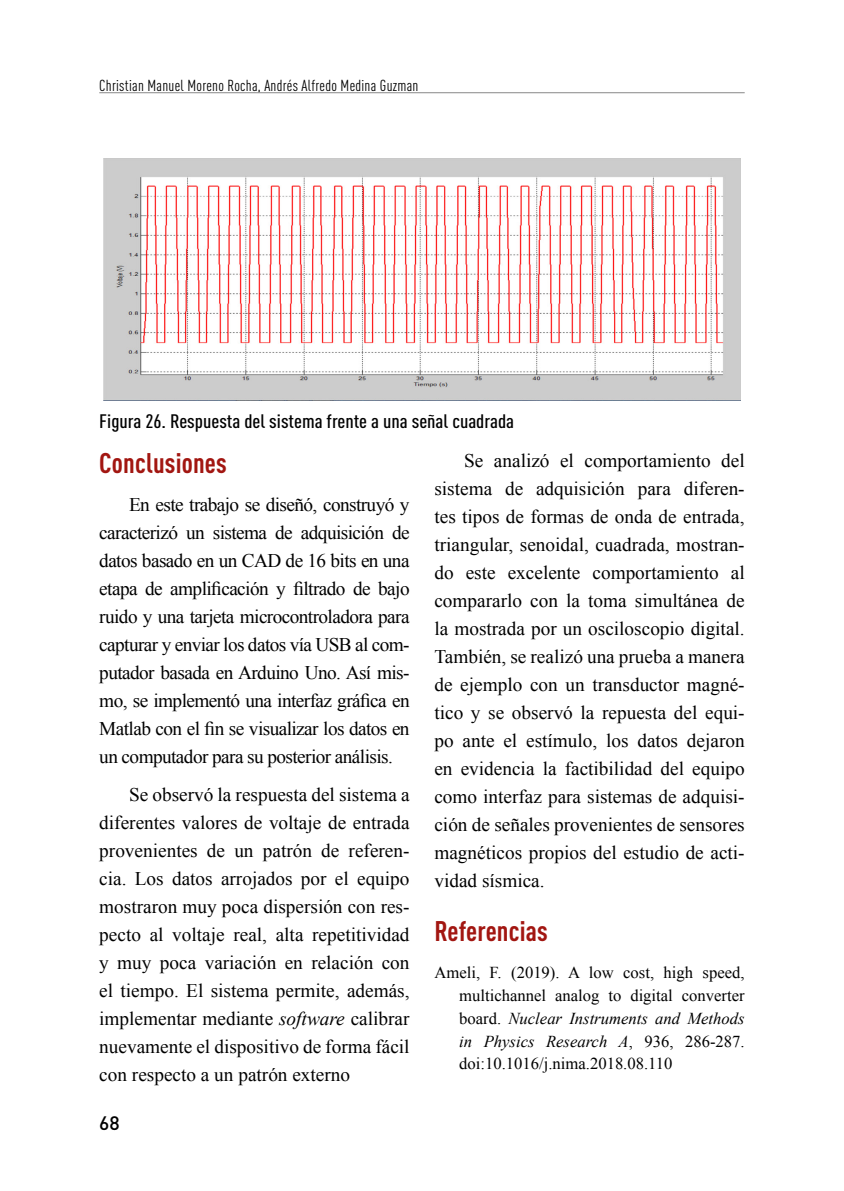
<style>
.page{position:relative;width:844px;height:1191px;background:#fff}
.page>*{position:absolute;margin:0;border:0;box-sizing:border-box;transform-origin:0 0}
.t1{font:700 condensed 28px "DIN Pro";letter-spacing:.005em;color:#a21611}
.t2{font:19.25px/28px "Times New Roman";color:#000;text-align:justify}
.t3{font:500 condensed 19.25px "DIN Pro";color:#000;scale:1.1 1}
.t4{font:500 19.25px "DIN Pro";color:#000}
.t5{font:16.62px/22.8px "Times New Roman";color:#000;text-align:justify}
.t6{font:condensed 15.75px "DIN Pro";letter-spacing:.02em;color:#000}
.s1{font-style:italic}
</style>
<div class="page">
<hr style="left:99px;top:92px;width:645px;height:1px;background:#878787">
<img style="left:103px;top:159px;width:637px;height:241px">
<p class="t6" style="left:99px;top:75px;width:320px">Christian Manuel Moreno Rocha, Andrés Alfredo Medina Guzman</p>
<p class="t3" style="left:99px;top:407px;width:378px">Figura 26. Respuesta del sistema frente a una señal cuadrada</p>
<h1 class="t1" style="left:99px;top:442px;width:129px">Conclusiones</h1>
<p class="t2" style="left:99px;top:490px;width:312px;text-indent:30px">En este trabajo se diseñó, construyó y caracterizó un sistema de adquisición de datos basado en un CAD de 16 bits en una etapa de amplificación y filtrado de bajo ruido y una tarjeta microcontroladora para capturar y enviar los datos vía USB al com&shy;putador basada en Arduino Uno. Así mis&shy;mo, se implementó una interfaz gráfica en Matlab con el fin se visualizar los datos en un computador para su posterior análisis.</p>
<p class="t2" style="left:99px;top:780px;width:312px;text-indent:30px">Se observó la respuesta del sistema a diferentes valores de voltaje de entrada provenientes de un patrón de referen&shy;cia. Los datos arrojados por el equipo mostraron muy poca dispersión con res&shy;pecto al voltaje real, alta repetitividad y muy poca variación en relación con el tiempo. El sistema permite, además, implementar mediante <span class="s1">software</span> calibrar nuevamente el dispositivo de forma fácil con respecto a un patrón externo</p>
<p class="t4" style="left:99px;top:1107px;width:22px">68</p>
<p class="t2" style="left:434px;top:446px;width:312px;text-indent:30px">Se analizó el comportamiento del sistema de adquisición para diferen&shy;tes tipos de formas de onda de entrada, triangular, senoidal, cuadrada, mostran&shy;do este excelente comportamiento al compararlo con la toma simultánea de la mostrada por un osciloscopio digital.<br>También, se realizó una prueba a manera de ejemplo con un transductor magné&shy;tico y se observó la repuesta del equi&shy;po ante el estímulo, los datos dejaron en evidencia la factibilidad del equipo como interfaz para sistemas de adquisi&shy;ción de señales provenientes de sensores magnéticos propios del estudio de acti&shy;vidad sísmica.</p>
<h1 class="t1" style="left:434px;top:909px;width:115px">Referencias</h1>
<p class="t5" style="left:459px;top:961px;width:287px;text-indent:-25px">Ameli, F. (2019). A low cost, high speed, multichannel analog to digital converter board. <span class="s1">Nuclear Instruments and Methods in Physics Research A</span>, 936, 286-287. doi:10.1016/j.nima.2018.08.110</p>
</div>
